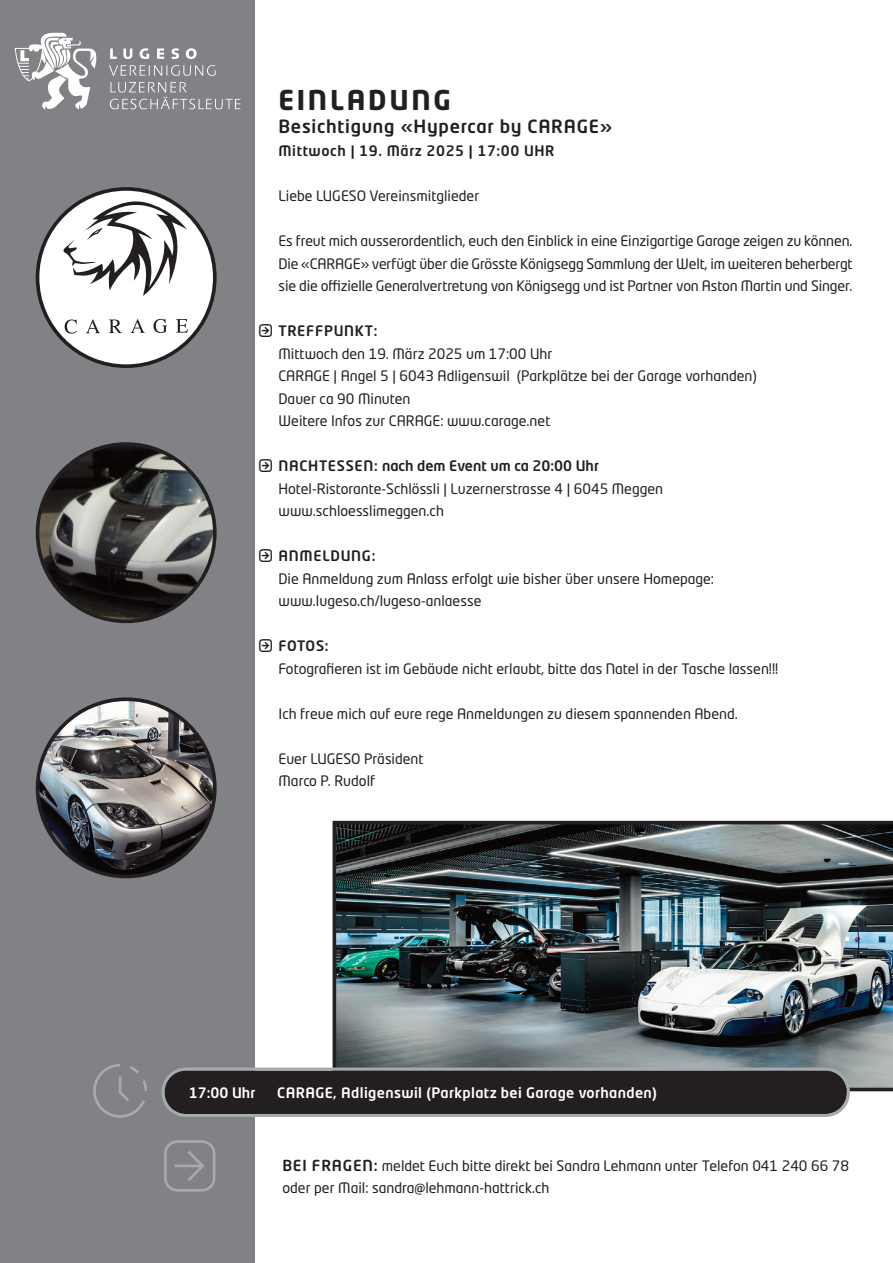
<style>
.page{position:relative;width:893px;height:1263px;background:#fff}
.page>*{position:absolute;margin:0;border:0;box-sizing:border-box;transform-origin:0 0}
.t1{font:700 27px "Neo Tech Pro";letter-spacing:.1em;color:#231f20}
.t2{font:500 18px "Neo Tech Pro";letter-spacing:.04em;color:#231f20}
.t3{font:14.25px/22.5px "Neo Tech Pro";color:#231f20;text-align:justify}
.t4{font:500 14.25px "Neo Tech Pro";letter-spacing:.04em;color:#231f20}
.t5{font:500 14.25px "Neo Tech Pro";letter-spacing:.025em;color:#fff}
.t6{font:500 14.25px "Neo Tech Pro";color:#231f20}
.s1{font-weight:500;font-size:15px}
</style>
<div class="page">
<img style="left:333px;top:821px;width:560px;height:270px">
<div style="left:0;top:0;width:255px;height:1263px;background:#808285"></div>
<svg style="left:15px;top:33px;width:82px;height:77px"></svg>
<svg style="left:110px;top:48px;width:7px;height:11px"></svg>
<svg style="left:123px;top:48px;width:9px;height:11px"></svg>
<svg style="left:140px;top:48px;width:9px;height:11px"></svg>
<svg style="left:157px;top:48px;width:7px;height:11px"></svg>
<svg style="left:171px;top:48px;width:8px;height:11px"></svg>
<svg style="left:186px;top:48px;width:11px;height:11px"></svg>
<svg style="left:109px;top:65px;width:107px;height:11px"></svg>
<svg style="left:110px;top:82px;width:130px;height:27px"></svg>
<svg style="left:162px;top:1067px;width:688px;height:50px;background:#363335"></svg>
<svg style="left:36px;top:187px;width:181px;height:181px"></svg>
<svg style="left:36px;top:442px;width:181px;height:181px"></svg>
<svg style="left:36px;top:697px;width:181px;height:181px"></svg>
<p class="t1" style="left:279px;top:84px;width:174px">EINLADUNG</p>
<p class="t2" style="left:279px;top:119px;width:335px">Besichtigung «Hypercar by CARAGE»</p>
<p class="t4" style="left:279px;top:145px;width:278px">Mittwoch | 19. März 2025 | 17:00 UHR</p>
<p class="t3" style="left:279px;top:186px;width:202px">Liebe LUGESO Vereinsmitglieder</p>
<p class="t3" style="left:279px;top:231px;width:576px">Es freut mich ausserordentlich, euch den Einblick in eine Einzigartige Garage zeigen zu können.<br>Die «CARAGE» verfügt über die Grösste Königsegg Sammlung der Welt, im weiteren beherbergt sie die offizielle Generalvertretung von Königsegg und ist Partner von Aston Martin und Singer.</p>
<p class="t4" style="left:279px;top:325px;width:100px">TREFFPUNKT:</p>
<p class="t3" style="left:279px;top:343px;width:275px">Mittwoch den 19. März 2025 um 17:00 Uhr</p>
<p class="t3" style="left:279px;top:366px;width:480px">CARAGE | Angel 5 | 6043 Adligenswil (Parkplätze bei der Garage vorhanden)</p>
<p class="t3" style="left:279px;top:388px;width:133px">Dauer ca 90 Minuten</p>
<p class="t3" style="left:279px;top:411px;width:273px">Weitere Infos zur CARAGE: www.carage.net</p>
<p class="t6" style="left:279px;top:460px;width:322px">NACHTESSEN: nach dem Event um ca 20:00 Uhr</p>
<p class="t3" style="left:279px;top:478px;width:386px">Hotel-Ristorante-Schlössli | Luzernerstrasse 4 | 6045 Meggen</p>
<p class="t3" style="left:279px;top:501px;width:167px">www.schloesslimeggen.ch</p>
<p class="t4" style="left:279px;top:550px;width:98px">ANMELDUNG:</p>
<p class="t3" style="left:279px;top:568px;width:437px">Die Anmeldung zum Anlass erfolgt wie bisher über unsere Homepage:</p>
<p class="t3" style="left:279px;top:591px;width:204px">www.lugeso.ch/lugeso-anlaesse</p>
<p class="t4" style="left:279px;top:640px;width:52px">FOTOS:</p>
<p class="t3" style="left:279px;top:658px;width:501px">Fotografieren ist im Gebäude nicht erlaubt, bitte das Natel in der Tasche lassen!!!</p>
<p class="t3" style="left:279px;top:703px;width:461px">Ich freue mich auf eure rege Anmeldungen zu diesem spannenden Abend.</p>
<p class="t3" style="left:279px;top:748px;width:147px">Euer LUGESO Präsident</p>
<p class="t3" style="left:279px;top:771px;width:98px">Marco P. Rudolf</p>
<p class="t5" style="left:189px;top:1086px;width:68px">17:00 Uhr</p>
<p class="t5" style="left:277px;top:1086px;width:381px">CARAGE, Adligenswil (Parkplatz bei Garage vorhanden)</p>
<p class="t3" style="left:282px;top:1156px;width:568px"><span class="s1">BEI FRAGEN:</span> meldet Euch bitte direkt bei Sandra Lehmann unter Telefon 041 240 66 78</p>
<p class="t3" style="left:282px;top:1178px;width:269px">oder per Mail: sandra@lehmann-hattrick.ch</p>
</div>
